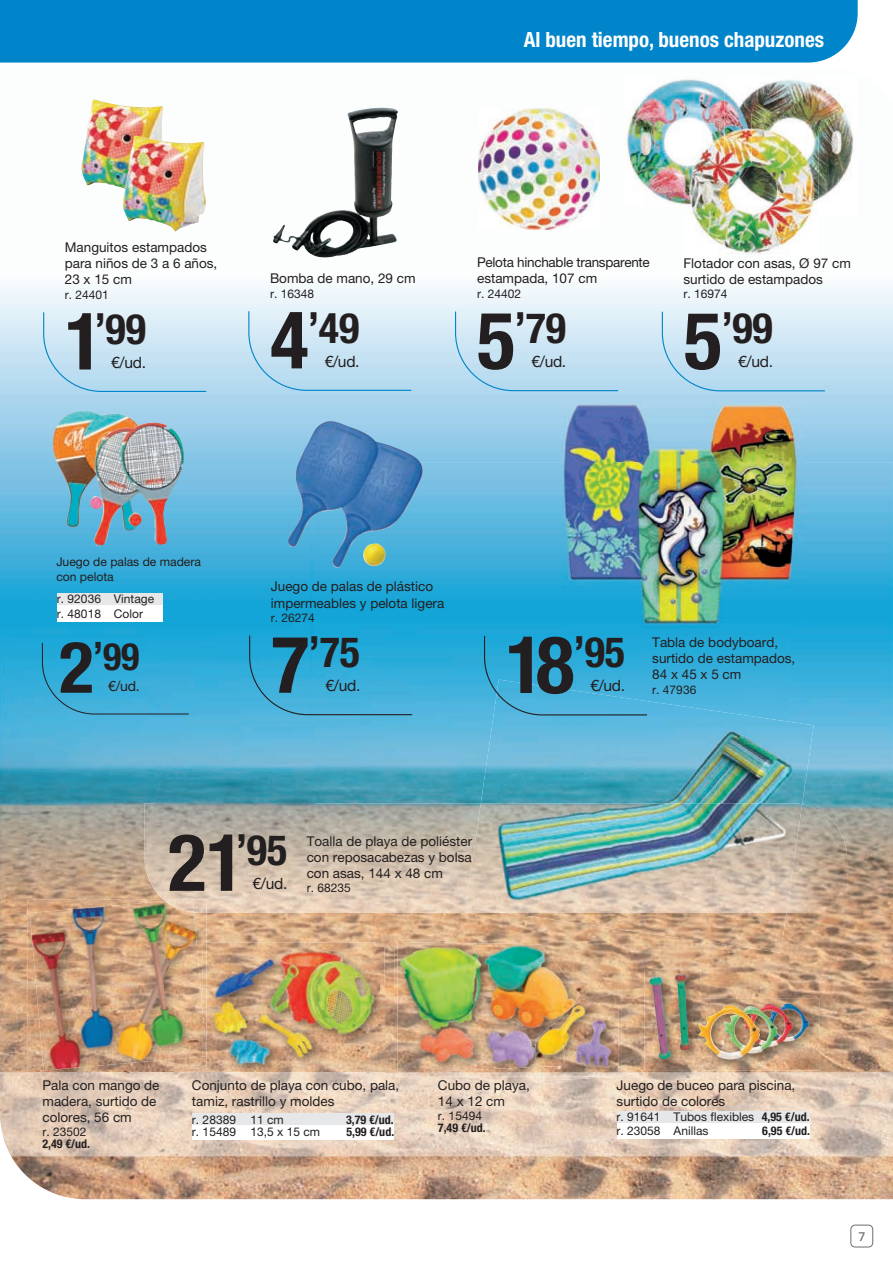
<style>
.page{position:relative;width:893px;height:1263px;background:#fff}
.page>*{position:absolute;margin:0;border:0;box-sizing:border-box;transform-origin:0 0}
.t1{font:700 condensed 79.5px "Helvetica Neue LT Pro";color:#231f20}
.t2{font:700 condensed 71.55px "Helvetica Neue LT Pro";color:#231f20}
.t3{font:700 condensed 43.5px "Helvetica Neue LT Pro";color:#231f20}
.t4{font:700 condensed 42px "Helvetica Neue LT Pro";color:#231f20}
.t5{font:700 condensed 39.15px "Helvetica Neue LT Pro";color:#231f20}
.t6{font:700 condensed 37.8px "Helvetica Neue LT Pro";color:#231f20}
.t7{font:700 condensed 21px "Helvetica Neue LT Pro";color:#fff}
.t8{font:15.6px "Helvetica Neue LT Pro";letter-spacing:-.02em;color:#231f20}
.t9{font:14.1px "Helvetica Neue LT Pro";color:#231f20}
.t10{font:13.5px/16.2px "Helvetica Neue LT Pro";color:#231f20}
.t11{font:13.5px/16.2px "Helvetica Neue LT Pro";letter-spacing:-.02em;color:#231f20}
.t12{font:12.15px/14.5px "Helvetica Neue LT Pro";color:#231f20}
.t13{font:12px/14.4px "Helvetica Neue LT Pro";color:#231f20}
.t14{font:700 condensed 12px "Helvetica Neue LT Pro";color:#231f20}
.t15{font:500 12px "Poppins";color:#6c6d70}
.s1{font-weight:700;font-stretch:condensed}
</style>
<div class="page">
<div style="left:0;top:0;width:858px;height:63px;background:#0084ca"></div>
<div style="left:850px;top:1225px;width:23px;height:22px;border:1px solid #6c6d70;border-radius:4px"></div>
<svg style="left:0;top:99px;width:893px;height:363px"></svg>
<img style="left:0;top:462px;width:315px;height:315px">
<img style="left:315px;top:462px;width:262px;height:263px">
<img style="left:788px;top:462px;width:105px;height:611px">
<img style="left:577px;top:628px;width:211px;height:52px">
<img style="left:315px;top:725px;width:166px;height:78px">
<img style="left:0;top:777px;width:157px;height:158px">
<img style="left:157px;top:777px;width:158px;height:26px">
<img style="left:206px;top:913px;width:477px;height:75px">
<img style="left:736px;top:953px;width:52px;height:120px">
<img style="left:0;top:935px;width:52px;height:258px">
<img style="left:683px;top:953px;width:53px;height:120px">
<img style="left:385px;top:988px;width:10px;height:85px">
<img style="left:621px;top:988px;width:62px;height:85px">
<img style="left:52px;top:1156px;width:841px;height:43px">
<img style="left:81px;top:100px;width:84px;height:96px">
<svg style="left:43px;top:311px;width:164px;height:82px"></svg>
<img style="left:122px;top:135px;width:84px;height:97px">
<svg style="left:661px;top:311px;width:165px;height:81px"></svg>
<img style="left:752px;top:79px;width:106px;height:137px">
<img style="left:623px;top:79px;width:101px;height:128px">
<img style="left:724px;top:91px;width:28px;height:35px">
<img style="left:685px;top:207px;width:133px;height:49px">
<img style="left:736px;top:126px;width:82px;height:90px">
<img style="left:685px;top:126px;width:51px;height:81px">
<img style="left:209px;top:947px;width:176px;height:126px">
<img style="left:206px;top:942px;width:169px;height:128px">
<img style="left:209px;top:947px;width:166px;height:123px">
<svg style="left:0;top:1156px;width:14px;height:5px"></svg>
<img style="left:0;top:1073px;width:893px;height:83px">
<img style="left:44px;top:1080px;width:116px;height:12px">
<img style="left:193px;top:1080px;width:206px;height:12px">
<div style="left:192px;top:1115px;width:202px;height:25px;background:#fff"></div>
<div style="left:192px;top:1114px;width:202px;height:11px;background:#e6e7e9"></div>
<svg style="left:617px;top:1122px;width:192px;height:5px"></svg>
<div style="left:617px;top:1111px;width:192px;height:11px;background:#e6e7e9"></div>
<div style="left:617px;top:1127px;width:192px;height:12px;background:#fff"></div>
<img style="left:645px;top:969px;width:56px;height:101px">
<img style="left:649px;top:974px;width:42px;height:85px">
<img style="left:693px;top:999px;width:127px;height:72px">
<img style="left:693px;top:999px;width:8px;height:71px">
<img style="left:698px;top:1003px;width:111px;height:56px">
<img style="left:145px;top:803px;width:702px;height:110px">
<img style="left:307px;top:852px;width:159px;height:12px">
<img style="left:481px;top:680px;width:333px;height:273px">
<img style="left:466px;top:803px;width:336px;height:110px">
<img style="left:561px;top:401px;width:242px;height:227px">
<svg style="left:483px;top:635px;width:165px;height:81px"></svg>
<img style="left:273px;top:108px;width:103px;height:149px">
<svg style="left:248px;top:310px;width:164px;height:81px"></svg>
<img style="left:478px;top:108px;width:122px;height:122px">
<svg style="left:454px;top:310px;width:165px;height:82px"></svg>
<img style="left:395px;top:941px;width:226px;height:135px">
<img style="left:398px;top:942px;width:180px;height:131px">
<img style="left:534px;top:999px;width:84px;height:82px">
<img style="left:535px;top:1005px;width:39px;height:62px">
<img style="left:27px;top:900px;width:179px;height:179px">
<svg style="left:164px;top:899px;width:42px;height:14px"></svg>
<img style="left:30px;top:901px;width:172px;height:169px">
<img style="left:202px;top:1005px;width:4px;height:52px">
<img style="left:165px;top:900px;width:29px;height:13px">
<img style="left:286px;top:421px;width:138px;height:147px">
<svg style="left:249px;top:634px;width:164px;height:82px"></svg>
<img style="left:52px;top:410px;width:93px;height:121px">
<img style="left:87px;top:422px;width:97px;height:125px">
<svg style="left:41px;top:642px;width:149px;height:73px"></svg>
<div style="left:57px;top:595px;width:105px;height:23px;background:#fff"></div>
<div style="left:57px;top:593px;width:105px;height:12px;background:#e6e7e9"></div>
<div style="left:57px;top:609px;width:105px;height:12px;background:#fff"></div>
<h3 class="t7" style="left:524px;top:27px;width:302px">Al buen tiempo, buenos chapuzones</h3>
<p class="t10" style="left:65px;top:239px;width:154px">Manguitos estampados para niños de 3 a 6 años,<br>23 x 15 cm</p>
<p class="t13" style="left:65px;top:287px;width:46px">r. 24401</p>
<h1 class="t1" style="left:65px;top:293px;width:40px">1</h1>
<h3 class="t3" style="left:95px;top:278px;width:12px">,</h3>
<h3 class="t4" style="left:106px;top:304px;width:42px">99</h3>
<p class="t8" style="left:111px;top:353px;width:36px">€/ud.</p>
<p class="t10" style="left:270px;top:270px;width:147px">Bomba de mano, 29 cm</p>
<p class="t13" style="left:270px;top:286px;width:46px">r. 16348</p>
<h1 class="t1" style="left:270px;top:292px;width:40px">4</h1>
<h3 class="t3" style="left:309px;top:277px;width:12px">,</h3>
<h3 class="t4" style="left:319px;top:302px;width:42px">49</h3>
<p class="t8" style="left:325px;top:352px;width:36px">€/ud.</p>
<p class="t11" style="left:477px;top:254px;width:174px">Pelota hinchable transparente estampada, 107 cm</p>
<p class="t13" style="left:477px;top:286px;width:46px">r. 24402</p>
<h1 class="t1" style="left:477px;top:292px;width:40px">5</h1>
<h3 class="t3" style="left:515px;top:277px;width:12px">,</h3>
<h3 class="t4" style="left:526px;top:303px;width:42px">79</h3>
<p class="t8" style="left:531px;top:352px;width:36px">€/ud.</p>
<p class="t10" style="left:683px;top:254px;width:169px">Flotador con asas, Ø 97 cm surtido de estampados</p>
<p class="t13" style="left:683px;top:286px;width:46px">r. 16974</p>
<h1 class="t1" style="left:684px;top:292px;width:40px">5</h1>
<h3 class="t3" style="left:722px;top:278px;width:12px">,</h3>
<h3 class="t4" style="left:732px;top:303px;width:42px">99</h3>
<p class="t8" style="left:738px;top:352px;width:36px">€/ud.</p>
<p class="t12" style="left:56px;top:554px;width:146px">Juego de palas de madera con pelota</p>
<p class="t13" style="left:57px;top:592px;width:99px">r. 92036 Vintage r. 48018 Color</p>
<h2 class="t2" style="left:59px;top:624px;width:36px">2</h2>
<h3 class="t5" style="left:94px;top:610px;width:11px">,</h3>
<h3 class="t6" style="left:103px;top:633px;width:38px">99</h3>
<p class="t9" style="left:108px;top:678px;width:33px">€/ud.</p>
<p class="t10" style="left:271px;top:578px;width:175px">Juego de palas de plástico impermeables y pelota ligera</p>
<p class="t13" style="left:271px;top:610px;width:46px">r. 26274</p>
<h1 class="t1" style="left:271px;top:616px;width:40px">7</h1>
<h3 class="t3" style="left:309px;top:601px;width:12px">,</h3>
<h3 class="t4" style="left:320px;top:627px;width:42px">75</h3>
<p class="t8" style="left:326px;top:676px;width:36px">€/ud.</p>
<h1 class="t1" style="left:506px;top:616px;width:70px">18</h1>
<h3 class="t3" style="left:574px;top:602px;width:12px">,</h3>
<h3 class="t4" style="left:585px;top:627px;width:42px">95</h3>
<p class="t8" style="left:590px;top:676px;width:36px">€/ud.</p>
<p class="t10" style="left:652px;top:634px;width:145px">Tabla de bodyboard, surtido de estampados,<br>84 x 45 x 5 cm</p>
<p class="t13" style="left:652px;top:682px;width:46px">r. 47936</p>
<h1 class="t1" style="left:168px;top:814px;width:78px">21</h1>
<h3 class="t3" style="left:237px;top:799px;width:12px">,</h3>
<h3 class="t4" style="left:247px;top:825px;width:42px">95</h3>
<p class="t8" style="left:253px;top:874px;width:36px">€/ud.</p>
<p class="t10" style="left:307px;top:832px;width:167px;text-align:justify">Toalla de playa de poliéster con reposacabezas y bolsa con asas, 144 x 48 cm</p>
<p class="t13" style="left:307px;top:881px;width:46px">r. 68235</p>
<p class="t10" style="left:43px;top:1076px;width:119px">Pala con mango de madera, surtido de colores, 56 cm</p>
<p class="t13" style="left:43px;top:1125px;width:46px">r. 23502</p>
<p class="t14" style="left:43px;top:1137px;width:49px">2,49 €/ud.</p>
<p class="t10" style="left:192px;top:1076px;width:209px">Conjunto de playa con cubo, pala, tamiz, rastrillo y moldes</p>
<p class="t13" style="left:192px;top:1112px;width:93px">r. 28389 11 cm</p>
<p class="t14" style="left:346px;top:1112px;width:49px">3,79 €/ud.</p>
<p class="t13" style="left:192px;top:1124px;width:130px">r. 15489 13,5 x 15 cm</p>
<p class="t14" style="left:347px;top:1124px;width:49px">5,99 €/ud.</p>
<p class="t10" style="left:438px;top:1076px;width:93px">Cubo de playa,<br>14 x 12 cm</p>
<p class="t13" style="left:438px;top:1108px;width:46px">r. 15494</p>
<p class="t14" style="left:438px;top:1121px;width:49px">7,49 €/ud.</p>
<p class="t10" style="left:617px;top:1076px;width:180px">Juego de buceo para piscina, surtido de colores</p>
<p class="t13" style="left:617px;top:1109px;width:194px">r. 91641 Tubos flexibles <span class="s1">4,95 €/ud. </span>r. 23058 Anillas</p>
<p class="t14" style="left:762px;top:1124px;width:49px">6,95 €/ud.</p>
<p class="t15" style="left:858px;top:1227px;width:8px">7</p>
</div>
